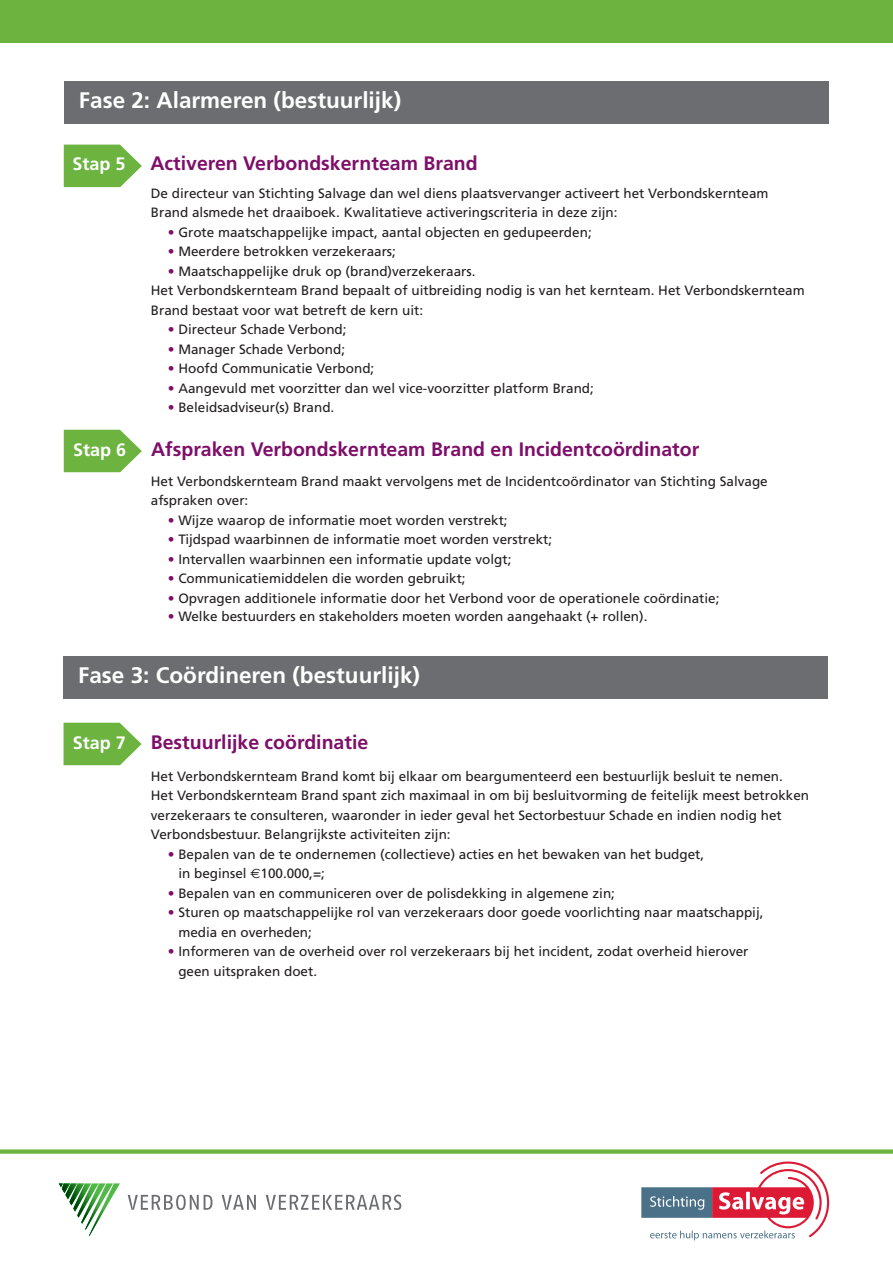
<style>
.page{position:relative;width:893px;height:1263px;background:#fff}
.page>*{position:absolute;margin:0;border:0;box-sizing:border-box;transform-origin:0 0}
.t1{font:700 22.5px "Frutiger";color:#fff}
.t2{font:700 19.5px "Frutiger";color:#7e0f69}
.t3{font:700 18px "Frutiger";color:#fff}
.t4{font:13.5px/19.5px "Frutiger";color:#231f20}
.s1{color:#7e0f69}
.s2{font-family:"Euro Sans"}
</style>
<div class="page">
<svg style="left:59px;top:1183px;width:61px;height:53px"></svg>
<svg style="left:128px;top:1194px;width:84px;height:16px"></svg>
<svg style="left:222px;top:1195px;width:34px;height:15px"></svg>
<svg style="left:266px;top:1194px;width:135px;height:16px"></svg>
<div style="left:0;top:1149px;width:893px;height:5px;background:#6cb43f"></div>
<svg style="left:641px;top:1161px;width:188px;height:79px"></svg>
<div style="left:0;top:0;width:893px;height:43px;background:#6cb43f"></div>
<div style="left:64px;top:81px;width:765px;height:42px;background:#6c6d70"></div>
<svg style="left:64px;top:145px;width:78px;height:42px;background:#80be59"></svg>
<svg style="left:64px;top:430px;width:78px;height:42px;background:#80be59"></svg>
<div style="left:64px;top:656px;width:764px;height:43px;background:#6c6d70"></div>
<svg style="left:64px;top:723px;width:78px;height:42px;background:#81be5a"></svg>
<p class="t1" style="left:79px;top:87px;width:324px">Fase 2: Alarmeren (bestuurlijk)</p>
<p class="t3" style="left:72px;top:153px;width:55px">Stap 5</p>
<p class="t2" style="left:150px;top:151px;width:329px">Activeren Verbondskernteam Brand</p>
<p class="t4" style="left:151px;top:183px;width:619px">De directeur van Stichting Salvage dan wel diens plaatsvervanger activeert het Verbondskernteam<br>Brand alsmede het draaiboek. Kwalitatieve activeringscriteria in deze zijn:</p>
<p class="t4" style="left:168px;top:222px;width:425px"><span class="s1">•</span> Grote maatschappelijke impact, aantal objecten en gedupeerden;</p>
<p class="t4" style="left:168px;top:242px;width:230px"><span class="s1">•</span> Meerdere betrokken verzekeraars;</p>
<p class="t4" style="left:168px;top:261px;width:309px"><span class="s1">•</span> Maatschappelijke druk op (brand)verzekeraars.</p>
<p class="t4" style="left:151px;top:281px;width:655px">Het Verbondskernteam Brand bepaalt of uitbreiding nodig is van het kernteam. Het Verbondskernteam<br>Brand bestaat voor wat betreft de kern uit:</p>
<p class="t4" style="left:168px;top:320px;width:180px"><span class="s1">•</span> Directeur Schade Verbond;</p>
<p class="t4" style="left:168px;top:339px;width:179px"><span class="s1">•</span> Manager Schade Verbond;</p>
<p class="t4" style="left:168px;top:359px;width:208px"><span class="s1">•</span> Hoofd Communicatie Verbond;</p>
<p class="t4" style="left:168px;top:378px;width:428px"><span class="s1">•</span> Aangevuld met voorzitter dan wel vice-voorzitter platform Brand;</p>
<p class="t4" style="left:168px;top:398px;width:168px"><span class="s1">•</span> Beleidsadviseur(s) Brand.</p>
<p class="t3" style="left:73px;top:439px;width:55px">Stap 6</p>
<p class="t2" style="left:151px;top:437px;width:550px">Afspraken Verbondskernteam Brand en Incidentcoördinator</p>
<p class="t4" style="left:151px;top:471px;width:618px">Het Verbondskernteam Brand maakt vervolgens met de Incidentcoördinator van Stichting Salvage afspraken over:</p>
<p class="t4" style="left:168px;top:510px;width:341px"><span class="s1">•</span> Wijze waarop de informatie moet worden verstrekt;</p>
<p class="t4" style="left:168px;top:530px;width:386px"><span class="s1">•</span> Tijdspad waarbinnen de informatie moet worden verstrekt;</p>
<p class="t4" style="left:168px;top:549px;width:345px"><span class="s1">•</span> Intervallen waarbinnen een informatie update volgt;</p>
<p class="t4" style="left:168px;top:569px;width:299px"><span class="s1">•</span> Communicatiemiddelen die worden gebruikt;</p>
<p class="t4" style="left:168px;top:588px;width:553px"><span class="s1">•</span> Opvragen additionele informatie door het Verbond voor de operationele coördinatie;</p>
<p class="t4" style="left:168px;top:606px;width:481px"><span class="s1">•</span> Welke bestuurders en stakeholders moeten worden aangehaakt (+ rollen).</p>
<p class="t1" style="left:78px;top:662px;width:343px">Fase 3: Coördineren (bestuurlijk)</p>
<p class="t3" style="left:73px;top:732px;width:55px">Stap 7</p>
<p class="t2" style="left:151px;top:730px;width:219px">Bestuurlijke coördinatie</p>
<p class="t4" style="left:151px;top:766px;width:660px">Het Verbondskernteam Brand komt bij elkaar om beargumenteerd een bestuurlijk besluit te nemen.<br>Het Verbondskernteam Brand spant zich maximaal in om bij besluitvorming de feitelijk meest betrokken verzekeraars te consulteren, waaronder in ieder geval het Sectorbestuur Schade en indien nodig het Verbondsbestuur. Belangrijkste activiteiten zijn:</p>
<p class="t4" style="left:178px;top:844px;width:527px;text-indent:-11px"><span class="s1">•</span> Bepalen van de te ondernemen (collectieve) acties en het bewaken van het budget, in beginsel <span class="s2">€</span>100.000,=;</p>
<p class="t4" style="left:168px;top:883px;width:449px"><span class="s1">•</span> Bepalen van en communiceren over de polisdekking in algemene zin;</p>
<p class="t4" style="left:178px;top:903px;width:587px;text-indent:-11px"><span class="s1">•</span> Sturen op maatschappelijke rol van verzekeraars door goede voorlichting naar maatschappij, media en overheden;</p>
<p class="t4" style="left:178px;top:942px;width:572px;text-indent:-11px"><span class="s1">•</span> Informeren van de overheid over rol verzekeraars bij het incident, zodat overheid hierover geen uitspraken doet.</p>
</div>
